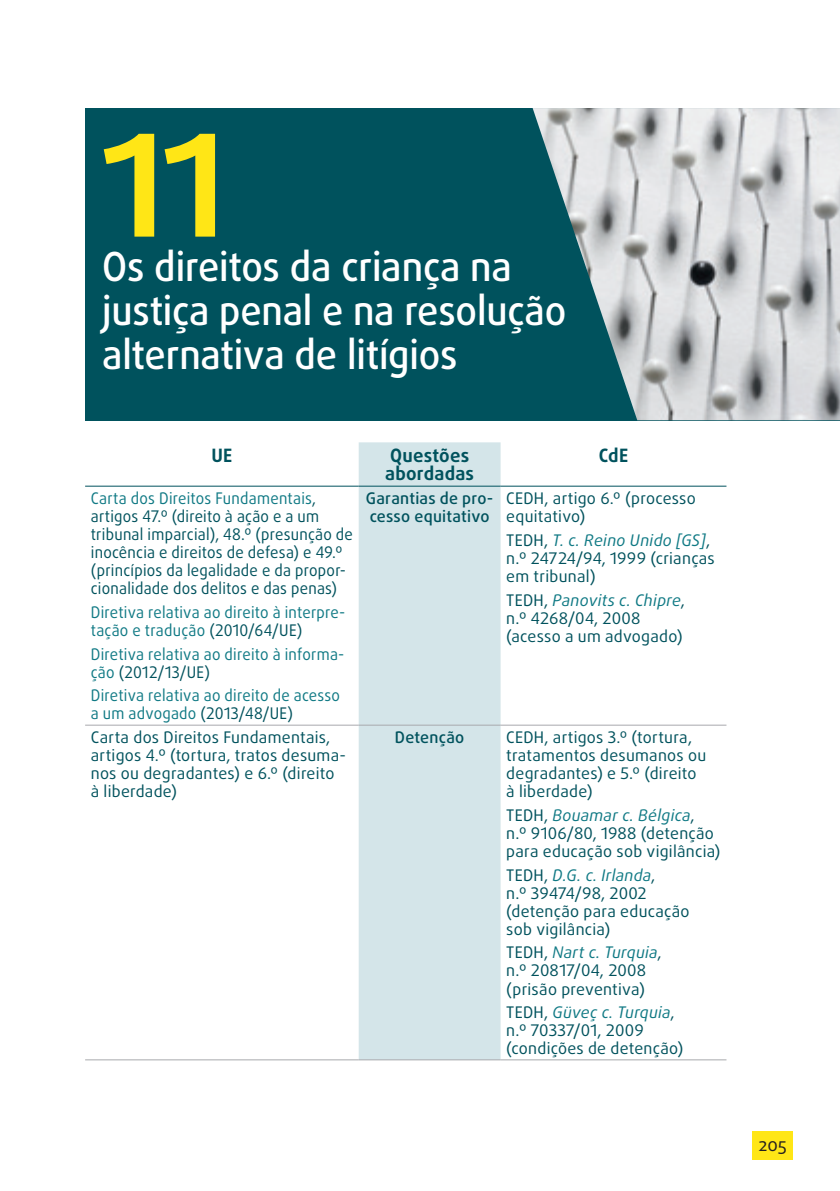
<style>
.page{position:relative;width:840px;height:1191px;background:#fff}
.page>*{position:absolute;margin:0;border:0;box-sizing:border-box;transform-origin:0 0}
.Title_01_white{font:700 142px "Daxline Pro";color:#ffe616}
.Title_01_white-2{font:500 40px/44px "Daxline Pro";letter-spacing:-.005em;color:#fff;scale:.95 1}
.table_header{font:700 18.4px/18px "Daxline Pro";letter-spacing:.015em;color:#00525d}
.t1{font:18px "Daxline Pro";color:#231f20}
.table_left{font:16px/18px "Daxline Pro";letter-spacing:.015em;color:#00525d}
.table_left-2{font:16px/18px "Daxline Pro";letter-spacing:.015em;color:#00525d;scale:.94 1}
.table_left-3{font:16px/18px "Daxline Pro";letter-spacing:.02em;color:#0f7984;scale:.94 1}
.table_centre{font:500 16px/18px "Daxline Pro";letter-spacing:.015em;color:#00525d}
.s1{color:#0f7984}
.s2{color:#00525d}
.s3{font-style:italic;color:#0f7984}
</style>
<div class="page">
<div style="left:752px;top:1131px;width:40px;height:28px;background:#ffe616"></div>
<div style="left:85px;top:108px;width:754px;height:312px;background:#00525d"></div>
<img style="left:532px;top:108px;width:307px;height:312px">
<div style="left:358px;top:442px;width:142px;height:617px;background:#d4e5e9"></div>
<hr style="left:85px;top:724px;width:273px;height:1px;background:#a8a9ad">
<hr style="left:358px;top:724px;width:142px;height:1px;background:#a8a9ad">
<hr style="left:500px;top:724px;width:226px;height:1px;background:#a8a9ad">
<hr style="left:85px;top:1059px;width:273px;height:1px;background:#a8a9ad">
<hr style="left:358px;top:1059px;width:142px;height:1px;background:#a8a9ad">
<hr style="left:500px;top:1059px;width:226px;height:1px;background:#a8a9ad">
<hr style="left:85px;top:485px;width:273px;height:1px;background:#00525d">
<hr style="left:358px;top:485px;width:142px;height:1px;background:#00525d">
<hr style="left:500px;top:485px;width:226px;height:1px;background:#00525d">
<p class="Title_01_white" style="left:102px;top:91px;width:126px">11</p>
<p class="Title_01_white-2" style="left:102px;top:244px;width:490px">Os direitos da criança na justiça penal e na resolução alternativa de litígios</p>
<p class="table_header" style="left:211px;top:447px;width:22px">UE</p>
<p class="table_header" style="left:385px;top:447px;width:90px">Questões abordadas</p>
<p class="table_header" style="left:598px;top:447px;width:31px">CdE</p>
<p class="table_left-2" style="left:91px;top:490px;width:280px"><span class="s1">Carta dos Direitos Fundamentais</span>, artigos 47.º (direito à ação e a um tribunal imparcial), 48.º (presunção de inocência e direitos de defesa) e 49.º (princípios da legalidade e da propor&shy;cionalidade dos delitos e das penas)</p>
<p class="table_left-3" style="left:91px;top:603px;width:272px">Diretiva relativa ao direito à interpre&shy;tação e tradução <span class="s2">(2010/64/UE)</span></p>
<p class="table_left-3" style="left:91px;top:645px;width:271px">Diretiva relativa ao direito à informa&shy;ção <span class="s2">(2012/13/UE)</span></p>
<p class="table_left-3" style="left:91px;top:687px;width:266px">Diretiva relativa ao direito de acesso a um advogado <span class="s2">(2013/48/UE)</span></p>
<p class="table_centre" style="left:366px;top:490px;width:129px">Garantias de pro&shy;cesso equitativo</p>
<p class="table_left" style="left:506px;top:490px;width:191px">CEDH, artigo 6.º (processo equitativo)</p>
<p class="table_left" style="left:506px;top:531px;width:210px">TEDH, <span class="s3">T. c. Reino Unido [GS]</span>, n.º 24724/94, 1999 (crianças em tribunal)</p>
<p class="table_left" style="left:506px;top:591px;width:180px">TEDH, <span class="s3">Panovits c. Chipre</span>, n.º 4268/04, 2008 (acesso a um advogado)</p>
<p class="table_left" style="left:91px;top:728px;width:256px">Carta dos Direitos Fundamentais, artigos 4.º (tortura, tratos desuma&shy;nos ou degradantes) e 6.º (direito à liberdade)</p>
<p class="table_centre" style="left:394px;top:728px;width:71px">Detenção</p>
<p class="table_left" style="left:506px;top:728px;width:201px">CEDH, artigos 3.º (tortura, tratamentos desumanos ou degradantes) e 5.º (direito à liberdade)</p>
<p class="table_left" style="left:506px;top:806px;width:216px">TEDH, <span class="s3">Bouamar c. Bélgica</span>,<br>n.º 9106/80, 1988 (detenção para educação sob vigilância)</p>
<p class="table_left" style="left:506px;top:866px;width:185px">TEDH, <span class="s3">D.G. c. Irlanda</span>,<br>n.º 39474/98, 2002 (detenção para educação sob vigilância)</p>
<p class="table_left" style="left:506px;top:943px;width:157px">TEDH, <span class="s3">Nart c. Turquia</span>, n.º 20817/04, 2008 (prisão preventiva)</p>
<p class="table_left" style="left:506px;top:1003px;width:179px">TEDH, <span class="s3">Güveç c. Turquia</span>, n.º 70337/01, 2009 (condições de detenção)</p>
<p class="t1" style="left:758px;top:1132px;width:30px">205</p>
</div>
